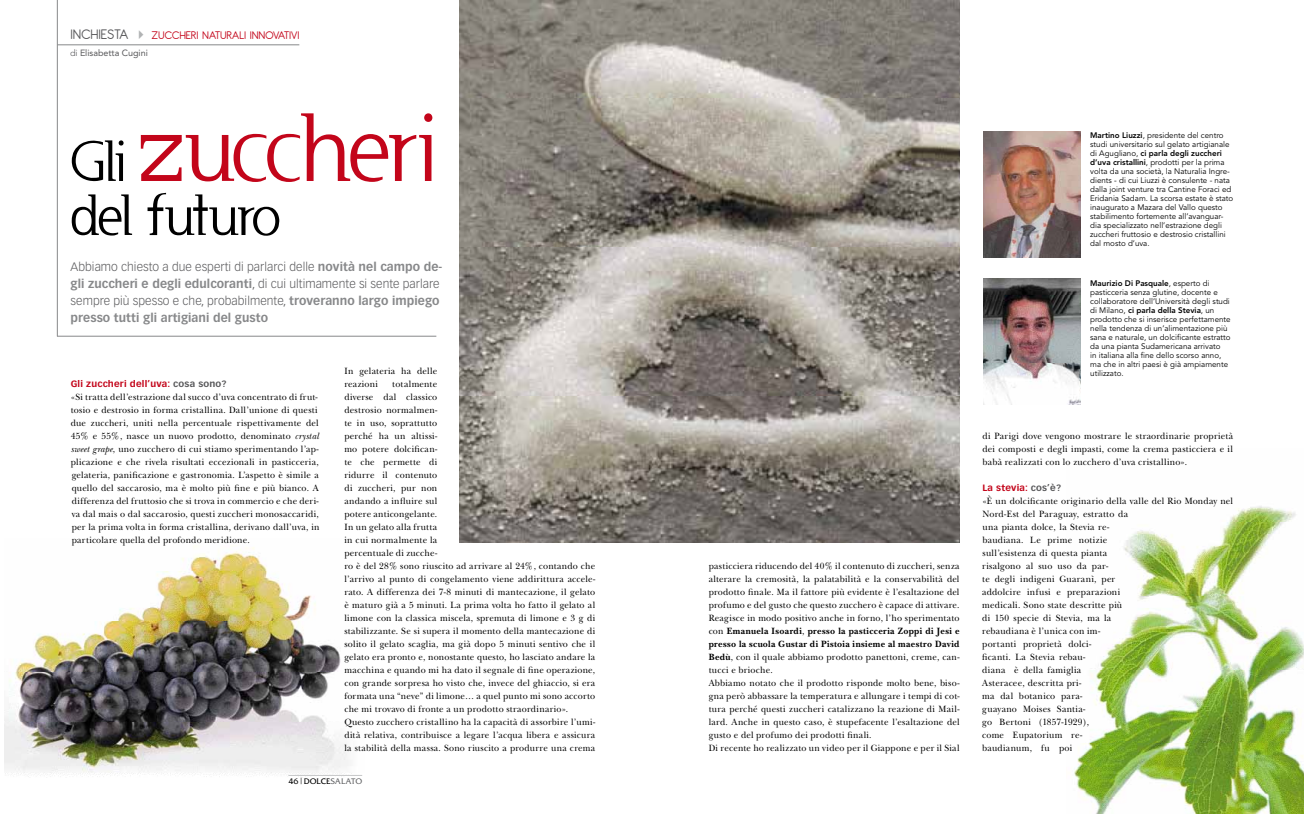
<style>
.page{position:relative;width:1304px;height:814px;background:#fff}
.page>*{position:absolute;margin:0;border:0;box-sizing:border-box;transform-origin:0 0}
.t1{font:90px "Usenet";letter-spacing:-.03em;color:#c3051a}
.t2{font:54px "Usenet";letter-spacing:-.035em;color:#000}
.t3{font:300 12px/17px "Vectora LH";letter-spacing:.005em;color:#58585a}
.t4{font:12px "Antipasto";letter-spacing:.03em;color:#c3051a}
.t5{font:9.5px/13px "New Baskerville";letter-spacing:.03em;color:#000;scale:.95 1}
.t6{font:700 9px "Vectora LH";letter-spacing:.02em;color:#c3051a;scale:1.05 1}
.t7{font:9px "Avenir";letter-spacing:-.005em;color:#58585a}
.t8{font:8px/9px "Avenir";color:#000}
.t9{font:8px "Friz Qua";color:#000}
.s1{font-size:15px;color:#58585a}
.s2{color:#b1b3b4}
.s3{font-weight:300}
.s4{font-size:54px;color:#000}
.s5{font-weight:700;color:#87888a}
.s6{color:#58585a}
.s7{font-style:italic}
.s8{font-family:"Antipasto"}
.s9{color:#646567}
.s10{font-weight:700}
.s11{font-weight:800}
</style>
<div class="page">
<img style="left:1074px;top:506px;width:230px;height:308px">
<img style="left:4px;top:546px;width:359px;height:232px">
<hr style="left:57px;top:0;width:1px;height:336px;background:#87888a">
<hr style="left:57px;top:45px;width:242px;height:1px;background:#87888a">
<hr style="left:288px;top:775px;width:74px;height:1px;background:#c6c7c8">
<img style="left:460px;top:0;width:500px;height:542px">
<hr style="left:57px;top:336px;width:379px;height:1px;background:#87888a">
<img style="left:984px;top:132px;width:97px;height:125px">
<img style="left:984px;top:279px;width:97px;height:125px">
<p class="t4" style="left:71px;top:29px;width:230px"><span class="s1">INCHIESTA</span> <span class="s2">✔</span> ZUCCHERI NATURALI INNOVATIVI</p>
<p class="t7" style="left:70px;top:48px;width:79px"><span class="s3">di</span> Elisabetta Cugini</p>
<h1 class="t1" style="left:70px;top:91px;width:367px"><span class="s4">Gli</span> zuccheri</h1>
<h2 class="t2" style="left:70px;top:181px;width:212px">del futuro</h2>
<p class="t3" style="left:71px;top:258px;width:373px">Abbiamo chiesto a due esperti di parlarci delle <span class="s5">novità nel campo de&shy;gli zuccheri e degli edulcoranti</span>, di cui ultimamente si sente parlare sempre più spesso e che, probabilmente, <span class="s5">troveranno largo impiego presso tutti gli artigiani del gusto</span></p>
<p class="t6" style="left:71px;top:378px;width:150px">Gli zuccheri dell’uva: <span class="s6">cosa sono?</span></p>
<p class="t5" style="left:71px;top:390px;width:264px">«Si tratta dell’estrazione dal succo d’uva concentrato di frut&shy;tosio e destrosio in forma cristallina. Dall’unione di questi due zuccheri, uniti nella percentuale rispettivamente del 45% e 55%, nasce un nuovo prodotto, denominato <span class="s7">crystal sweet grape</span>, uno zucchero di cui stiamo sperimentando l’ap&shy;plicazione e che rivela risultati eccezionali in pasticceria, gelateria, panificazione e gastronomia. L’aspetto è simile a quello del saccarosio, ma è molto più fine e più bianco. A differenza del fruttosio che si trova in commercio e che deri&shy;va dal mais o dal saccarosio, questi zuccheri monosaccaridi, per la prima volta in forma cristallina, derivano dall’uva, in particolare quella del profondo meridione.</p>
<p class="t5" style="left:344px;top:364px;width:99px">In gelateria ha delle reazioni</p>
<p class="t5" style="left:344px;top:377px;width:266px;text-indent:48px">totalmente<br>diverse dal classico<br>destrosio normalmen-<br>te in uso, soprattutto<br>perché ha un altissi-<br>mo potere dolcifican-<br>te che permette di<br>ridurre il contenuto<br>di zuccheri, pur non<br>andando a influire sul<br>potere anticongelante.<br>In un gelato alla frutta<br>in cui normalmente la<br>percentuale di zucche-<br>ro è del 28% sono riuscito ad arrivare al 24%, contando che l’arrivo al punto di congelamento viene addirittura accele&shy;rato. A differenza dei 7-8 minuti di mantecazione, il gelato è maturo già a 5 minuti. La prima volta ho fatto il gelato al limone con la classica miscela, spremuta di limone e 3 g di stabilizzante. Se si supera il momento della mantecazione di solito il gelato scaglia, ma già dopo 5 minuti sentivo che il gelato era pronto e, nonostante questo, ho lasciato andare la macchina e quando mi ha dato il segnale di fine operazione, con grande sorpresa ho visto che, invece del ghiaccio, si era formata una “neve” di limone… a quel punto mi sono accorto che mi trovavo di fronte a un prodotto straordinario».<br>Questo zucchero cristallino ha la capacità di assorbire l’umi&shy;dità relativa, contribuisce a legare l’acqua libera e assicura la stabilità della massa. Sono riuscito a produrre una crema</p>
<p class="t9" style="left:288px;top:776px;width:75px">46 <span class="s8">|</span> DOLCE<span class="s9">SALATO</span></p>
<p class="t5" style="left:709px;top:559px;width:266px">pasticciera riducendo del 40% il contenuto di zuccheri, senza alterare la cremosità, la palatabilità e la conservabilità del prodotto finale. Ma il fattore più evidente è l’esaltazione del profumo e del gusto che questo zucchero è capace di attivare.<br>Reagisce in modo positivo anche in forno, l’ho sperimentato con <span class="s10">Emanuela Isoardi</span>, <span class="s10">presso la pasticceria Zoppi di Jesi e presso la scuola Gustar di Pistoia insieme al maestro David Bedù</span>, con il quale abbiamo prodotto panettoni, creme, can&shy;tucci e brioche.<br>Abbiamo notato che il prodotto risponde molto bene, biso&shy;gna però abbassare la temperatura e allungare i tempi di cot&shy;tura perché questi zuccheri catalizzano la reazione di Mail&shy;lard. Anche in questo caso, è stupefacente l’esaltazione del gusto e del profumo dei prodotti finali.<br>Di recente ho realizzato un video per il Giappone e per il Sial</p>
<p class="t8" style="left:1090px;top:130px;width:145px"><span class="s11">Martino Liuzzi</span>, presidente del centro studi universitario sul gelato artigianale di Agugliano, <span class="s11">ci parla degli zuccheri d’uva cristallini</span>, prodotti per la prima volta da una società, la Naturalia Ingre&shy;dients - di cui Liuzzi è consulente - nata dalla joint venture tra Cantine Foraci ed Eridania Sadam. La scorsa estate è stato inaugurato a Mazara del Vallo questo stabilimento fortemente all’avanguar&shy;dia specializzato nell’estrazione degli zuccheri fruttosio e destrosio cristallini dal mosto d’uva.</p>
<p class="t8" style="left:1090px;top:279px;width:142px"><span class="s11">Maurizio Di Pasquale</span>, esperto di pasticceria senza glutine, docente e collaboratore dell’Università degli studi di Milano, <span class="s11">ci parla della Stevia</span>, un prodotto che si inserisce perfettamente nella tendenza di un’alimentazione più sana e naturale, un dolcificante estratto da una pianta Sudamericana arrivato<br>in italiana alla fine dello scorso anno, ma che in altri paesi è già ampiamente utilizzato.</p>
<p class="t5" style="left:982px;top:429px;width:265px;text-align:justify">di Parigi dove vengono mostrare le straordinarie proprietà dei composti e degli impasti, come la crema pasticciera e il babà realizzati con lo zucchero d’uva cristallino».</p>
<p class="t6" style="left:982px;top:482px;width:76px">La stevia: <span class="s6">cos’è?</span></p>
<p class="t5" style="left:982px;top:494px;width:266px">«È un dolcificante originario della valle del Rio Monday nel<br>Nord-Est del Paraguay, estratto da<br>una pianta dolce, la Stevia re-<br>baudiana. Le prime notizie<br>sull’esistenza di questa pianta<br>risalgono al suo uso da par-<br>te degli indigeni Guaranì, per<br>addolcire infusi e preparazioni<br>medicali. Sono state descritte più<br>di 150 specie di Stevia, ma la<br>rebaudiana è l’unica con im-<br>portanti proprietà dolci-<br>ficanti. La Stevia rebau-<br>diana è della famiglia<br>Asteracee, descritta pri-<br>ma dal botanico para-<br>guayano Moises Santia-<br>go Bertoni (1857-1929),<br>come Eupatorium re-<br>baudianum, fu poi</p>
</div>
